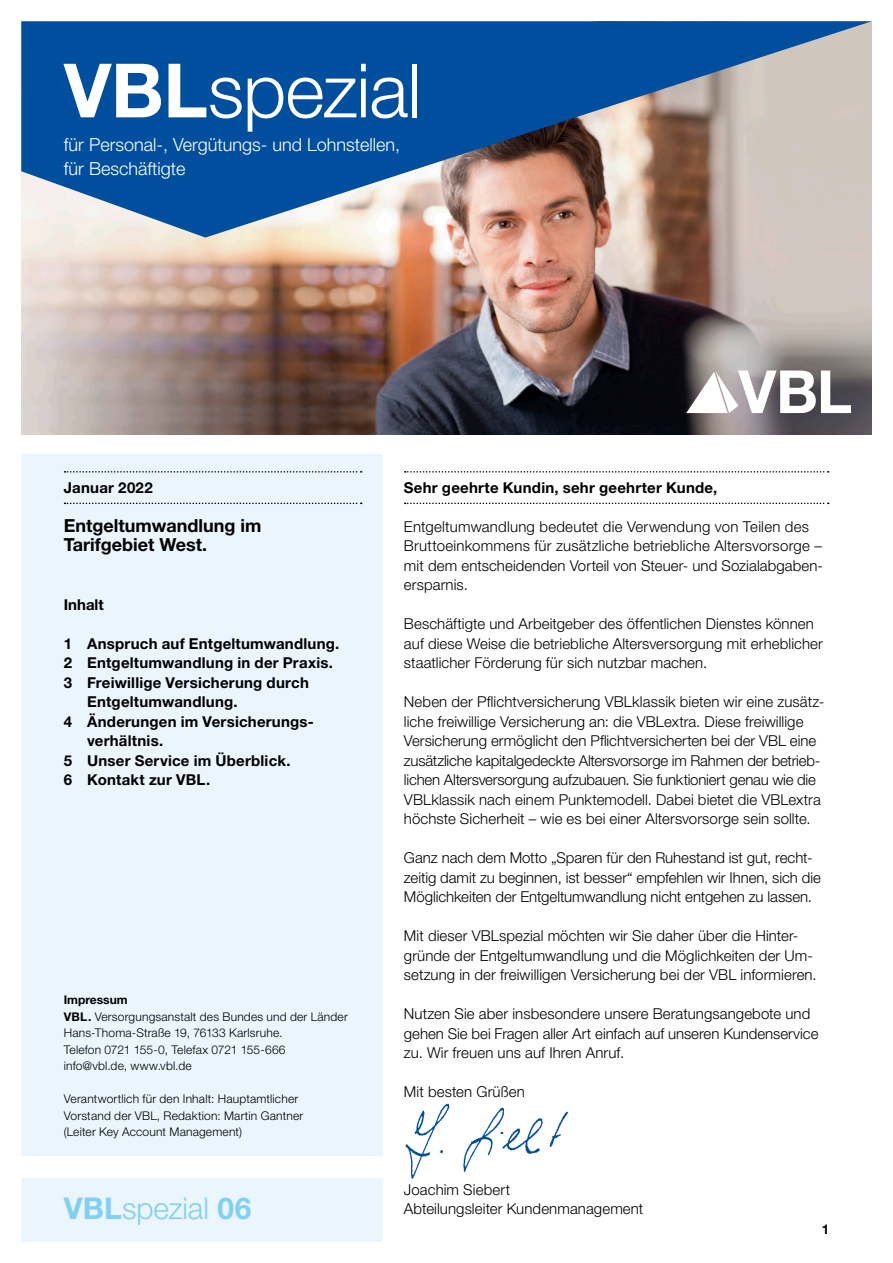
<style>
.page{position:relative;width:893px;height:1263px;background:#fff}
.page>*{position:absolute;margin:0;border:0;box-sizing:border-box;transform-origin:0 0}
.t1{font:300 75px "Helvetica Neue LT Pro";letter-spacing:-.01em;color:#fff}
.Fließtext{font:300 30px "Helvetica Neue LT Pro";letter-spacing:-.005em;color:#82cff4}
.t2{font:300 18px/24px "Helvetica Neue LT Pro";color:#fff}
.Head{font:700 18px "Helvetica Neue LT Pro";color:#000}
.Fließtext-2{font:300 15px/19.5px "Helvetica Neue LT Pro";letter-spacing:.005em;color:#000}
.Fließtext-3{font:700 15px/19.5px "Helvetica Neue LT Pro";letter-spacing:.015em;color:#000}
.Subhead{font:700 15px "Helvetica Neue LT Pro";letter-spacing:.015em;color:#000}
.Head-2{font:700 15px "Helvetica Neue LT Pro";color:#000}
.t3{font:700 13.5px "Helvetica Neue LT Pro";color:#000}
.t4{font:300 12px/16.5px "Helvetica Neue LT Pro";letter-spacing:.015em;color:#000}
.Fliesstext_10pt{font:700 12px "Helvetica Neue LT Pro";color:#000}
.s1{font-weight:700}
</style>
<div class="page">
<img style="left:21px;top:238px;width:851px;height:196px">
<div style="left:21px;top:454px;width:362px;height:788px;background:#eaf5fd"></div>
<div style="left:8px;top:1156px;width:378px;height:21px;background:#fff"></div>
<svg style="left:21px;top:21px;width:851px;height:217px;background:#5378a1"></svg>
<svg style="left:405px;top:503px;width:424px;height:1px"></svg>
<svg style="left:405px;top:471px;width:424px;height:2px"></svg>
<svg style="left:65px;top:503px;width:297px;height:1px"></svg>
<svg style="left:65px;top:471px;width:297px;height:2px"></svg>
<img style="left:360px;top:1098px;width:208px;height:81px">
<svg style="left:686px;top:370px;width:165px;height:43px"></svg>
<p class="t1" style="left:64px;top:45px;width:359px"><span class="s1">VBL</span>spezial</p>
<p class="t2" style="left:64px;top:132px;width:338px">für Personal-, Vergütungs- und Lohnstellen, für Beschäftigte</p>
<p class="Subhead" style="left:64px;top:478px;width:90px">Januar 2022</p>
<p class="Head" style="left:64px;top:514px;width:199px">Entgeltumwandlung im</p>
<p class="Head" style="left:64px;top:533px;width:145px">Tarifgebiet West.</p>
<p class="Head-2" style="left:64px;top:595px;width:41px">Inhalt</p>
<p class="Fließtext-3" style="left:64px;top:633px;width:277px">1 Anspruch auf Entgeltumwandlung.</p>
<p class="Fließtext-3" style="left:64px;top:653px;width:271px">2 Entgeltumwandlung in der Praxis.</p>
<p class="Fließtext-3" style="left:64px;top:672px;width:247px">3 Freiwillige Versicherung durch</p>
<p class="Fließtext-3" style="left:87px;top:692px;width:152px">Entgeltumwandlung.</p>
<p class="Fließtext-3" style="left:87px;top:711px;width:228px;text-indent:-23px">4 Änderungen im Versicherungs&shy;verhältnis.</p>
<p class="Fließtext-3" style="left:64px;top:750px;width:228px">5 Unser Service im Überblick.</p>
<p class="Fließtext-3" style="left:64px;top:770px;width:148px">6 Kontakt zur VBL.</p>
<p class="Fliesstext_10pt" style="left:64px;top:992px;width:65px">Impressum</p>
<p class="t4" style="left:64px;top:1008px;width:286px"><span class="s1">VBL.</span> Versorgungsanstalt des Bundes und der Länder</p>
<p class="t4" style="left:64px;top:1025px;width:220px">Hans-Thoma-Straße 19, 76133 Karlsruhe.</p>
<p class="t4" style="left:64px;top:1041px;width:223px">Telefon 0721 155-0, Telefax 0721 155-666</p>
<p class="t4" style="left:64px;top:1058px;width:129px">info@vbl.de, www.vbl.de</p>
<p class="t4" style="left:64px;top:1091px;width:241px">Verantwortlich für den Inhalt: Hauptamtlicher<br>Vorstand der VBL, Redaktion: Martin Gantner (Leiter Key Account Management)</p>
<p class="Fließtext" style="left:64px;top:1190px;width:189px"><span class="s1">VBL</span>spezial <span class="s1">06</span></p>
<p class="Subhead" style="left:404px;top:478px;width:315px">Sehr geehrte Kundin, sehr geehrter Kunde,</p>
<p class="Fließtext-2" style="left:404px;top:516px;width:419px">Entgeltumwandlung bedeutet die Verwendung von Teilen des Bruttoeinkommens für zusätzliche betriebliche Altersvorsorge – mit dem entscheidenden Vorteil von Steuer- und Sozialabgaben&shy;ersparnis.</p>
<p class="Fließtext-2" style="left:404px;top:614px;width:420px">Beschäftigte und Arbeitgeber des öffentlichen Dienstes können auf diese Weise die betriebliche Altersversorgung mit erheblicher staatlicher Förderung für sich nutzbar machen.</p>
<p class="Fließtext-2" style="left:404px;top:692px;width:422px">Neben der Pflichtversicherung VBLklassik bieten wir eine zusätz&shy;liche freiwillige Versicherung an: die VBLextra. Diese freiwillige Versicherung ermöglicht den Pflichtversicherten bei der VBL eine zusätzliche kapitalgedeckte Altersvorsorge im Rahmen der betrieb&shy;lichen Altersversorgung aufzubauen. Sie funktioniert genau wie die VBLklassik nach einem Punktemodell. Dabei bietet die VBLextra höchste Sicherheit – wie es bei einer Altersvorsorge sein sollte.</p>
<p class="Fließtext-2" style="left:404px;top:848px;width:418px">Ganz nach dem Motto „Sparen für den Ruhestand ist gut, recht&shy;zeitig damit zu beginnen, ist besser“ empfehlen wir Ihnen, sich die<br>Möglichkeiten der Entgeltumwandlung nicht entgehen zu lassen.</p>
<p class="Fließtext-2" style="left:404px;top:926px;width:414px">Mit dieser VBLspezial möchten wir Sie daher über die Hinter&shy;gründe der Entgeltumwandlung und die Möglichkeiten der Um&shy;setzung in der freiwilligen Versicherung bei der VBL informieren.</p>
<p class="Fließtext-2" style="left:404px;top:1004px;width:416px">Nutzen Sie aber insbesondere unsere Beratungsangebote und gehen Sie bei Fragen aller Art einfach auf unseren Kundenservice zu. Wir freuen uns auf Ihren Anruf.</p>
<p class="Fließtext-2" style="left:404px;top:1082px;width:122px">Mit besten Grüßen</p>
<p class="Fließtext-2" style="left:404px;top:1179px;width:108px">Joachim Siebert</p>
<p class="Fließtext-2" style="left:404px;top:1199px;width:241px">Abteilungsleiter Kundenmanagement</p>
<p class="t3" style="left:822px;top:1220px;width:9px">1</p>
</div>
